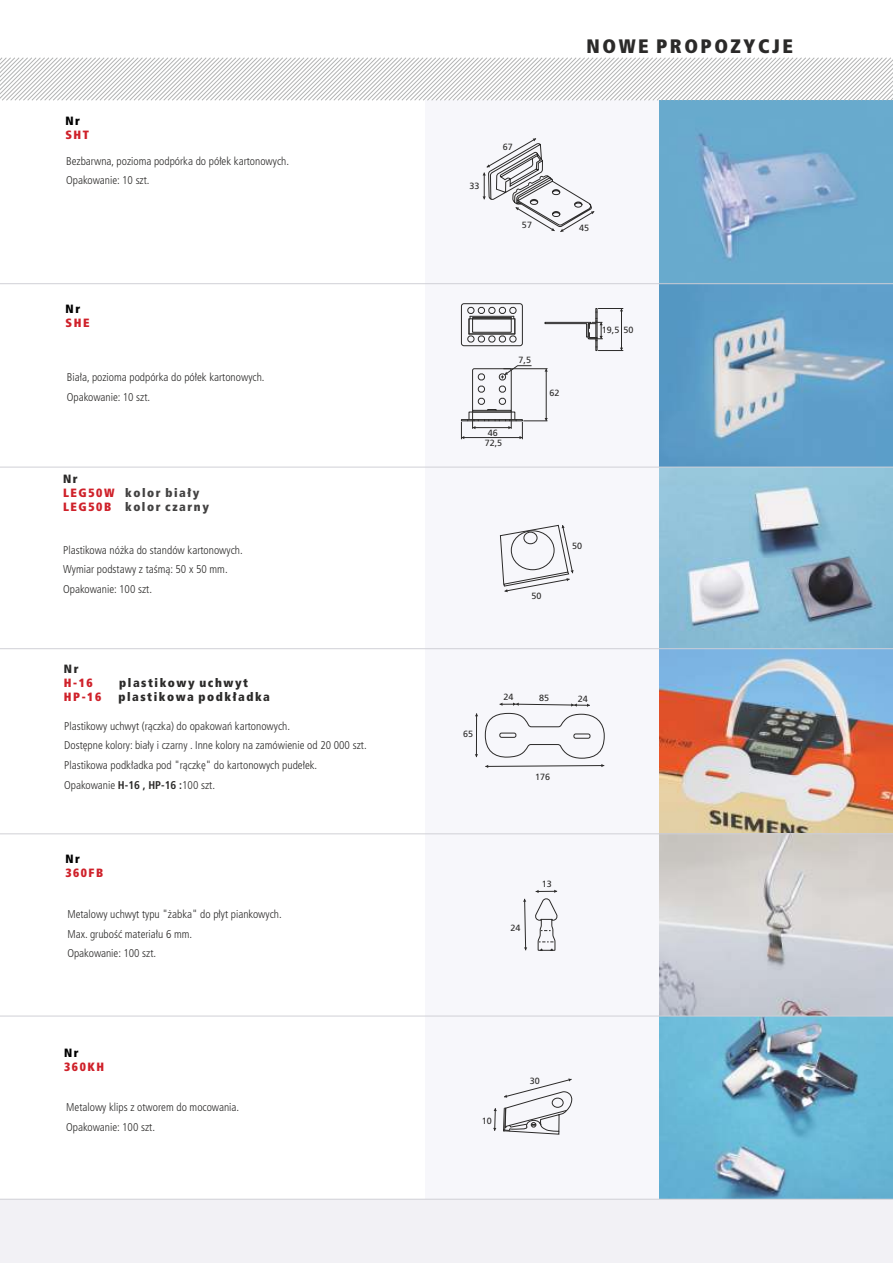
<style>
.page{position:relative;width:893px;height:1263px;background:#fff}
.page>*{position:absolute;margin:0;border:0;box-sizing:border-box;transform-origin:0 0}
.t1{font:900 condensed 19.5px "Frutiger CE";letter-spacing:.13em;color:#2b2a29}
.t2{font:900 condensed 12px "Frutiger CE";letter-spacing:.13em;color:#2b2a29}
.t3{font:900 condensed 12px/14px "Frutiger CE";letter-spacing:.13em;color:#434242}
.t4{font:900 condensed 12px "Frutiger CE";letter-spacing:.13em;color:#cf212a}
.t5{font:900 condensed 12px "Frutiger CE";letter-spacing:.13em;color:#000}
.t6{font:300 condensed 11.25px/19.6px "Frutiger CE";color:#2b2a29}
.t7{font:9px/10.9px "Frutiger CE";color:#2b2a29;text-align:center}
.s1{color:#2b2a29}
.s2{color:#cf212a}
.s3{font-weight:700}
</style>
<div class="page">
<img style="left:659px;top:101px;width:234px;height:1098px">
<div style="left:425px;top:100px;width:234px;height:1099px;background:#f7f7fb"></div>
<div style="left:0;top:1199px;width:893px;height:64px;background:#f2f1f5"></div>
<svg style="left:461px;top:303px;width:62px;height:43px"></svg>
<div style="left:596px;top:308px;width:1px;height:43px;border:1px solid #2b2a29"></div>
<svg style="left:485px;top:713px;width:120px;height:45px"></svg>
<svg style="left:483px;top:138px;width:112px;height:94px"></svg>
<svg style="left:461px;top:365px;width:87px;height:74px"></svg>
<hr style="left:621px;top:308px;width:1px;height:42px;background:#2b2a29">
<svg style="left:545px;top:308px;width:78px;height:33px"></svg>
<svg style="left:596px;top:347px;width:27px;height:4px"></svg>
<svg style="left:500px;top:525px;width:74px;height:67px"></svg>
<svg style="left:485px;top:764px;width:120px;height:4px"></svg>
<hr style="left:476px;top:713px;width:1px;height:44px;background:#2b2a29">
<svg style="left:523px;top:898px;width:4px;height:53px"></svg>
<svg style="left:535px;top:890px;width:23px;height:61px"></svg>
<svg style="left:503px;top:1078px;width:69px;height:56px"></svg>
<svg style="left:493px;top:1108px;width:4px;height:23px"></svg>
<svg style="left:500px;top:702px;width:90px;height:5px"></svg>
<hr style="left:0;top:1199px;width:893px;height:1px;background:#d0d0d6">
<hr style="left:0;top:1016px;width:893px;height:1px;background:#d0d0d6">
<hr style="left:0;top:833px;width:893px;height:1px;background:#d0d0d6">
<hr style="left:0;top:467px;width:893px;height:1px;background:#d0d0d6">
<hr style="left:0;top:648px;width:893px;height:1px;background:#d0d0d6">
<hr style="left:0;top:283px;width:893px;height:1px;background:#d0d0d6">
<svg style="left:0;top:57px;width:893px;height:44px"></svg>
<p class="t5" style="left:65px;top:116px;width:16px">Nr</p>
<p class="t4" style="left:65px;top:130px;width:25px">SHT</p>
<p class="t6" style="left:66px;top:152px;width:224px">Bezbarwna, pozioma podpórka do pó³ek kartonowych.<br>Opakowanie: 10 szt.</p>
<p class="t5" style="left:66px;top:304px;width:16px">Nr</p>
<p class="t4" style="left:66px;top:318px;width:25px">SHE</p>
<p class="t6" style="left:67px;top:368px;width:199px">Bia³a, pozioma podpórka do pó³ek kartonowych.<br>Opakowanie: 10 szt.</p>
<p class="t3" style="left:63px;top:473px;width:147px"><span class="s1">Nr<br></span><span class="s2">LEG50W</span> kolor bia³y<br><span class="s2">LEG50B</span> kolor czarny</p>
<p class="t6" style="left:63px;top:541px;width:181px">Plastikowa nó¿ka do standów kartonowych.<br>Wymiar podstawy z taœm¹: 50 x 50 mm.<br>Opakowanie: 100 szt.</p>
<p class="t2" style="left:64px;top:664px;width:16px">Nr</p>
<p class="t4" style="left:64px;top:678px;width:30px">H-16</p>
<p class="t2" style="left:119px;top:678px;width:130px">plastikowy uchwyt</p>
<p class="t4" style="left:64px;top:692px;width:39px">HP-16</p>
<p class="t2" style="left:118px;top:692px;width:153px">plastikowa podk³adka</p>
<p class="t6" style="left:64px;top:717px;width:304px">Plastikowy uchwyt (r¹czka) do opakowañ kartonowych.<br>Dostêpne kolory: bia³y i czarny . Inne kolory na zamówienie od 20 000 szt.<br>Plastikowa podk³adka pod "r¹czkê" do kartonowych pude³ek.<br>Opakowanie <span class="s3">H-16 , HP-16 :</span>100 szt.</p>
<p class="t5" style="left:65px;top:854px;width:16px">Nr</p>
<p class="t4" style="left:65px;top:868px;width:39px">360FB</p>
<p class="t6" style="left:67px;top:905px;width:216px">Metalowy uchwyt typu "¿abka" do p³yt piankowych.<br>Max. gruboœæ materia³u 6 mm.<br>Opakowanie: 100 szt.</p>
<p class="t5" style="left:64px;top:1048px;width:16px">Nr</p>
<p class="t4" style="left:64px;top:1062px;width:41px">360KH</p>
<p class="t6" style="left:66px;top:1099px;width:174px">Metalowy klips z otworem do mocowania.<br>Opakowanie: 100 szt.</p>
<h1 class="t1" style="left:587px;top:39px;width:208px">NOWE PROPOZYCJE</h1>
<p class="t7" style="left:469px;top:181px;width:12px">33</p>
<p class="t7" style="left:503px;top:142px;width:12px">67</p>
<p class="t7" style="left:522px;top:220px;width:12px">57</p>
<p class="t7" style="left:579px;top:223px;width:12px">45</p>
<p class="t7" style="left:519px;top:355px;width:14px">7,5</p>
<p class="t7" style="left:550px;top:388px;width:12px">62</p>
<p class="t7" style="left:602px;top:325px;width:33px">19,5 50</p>
<p class="t7" style="left:485px;top:427px;width:19px">46<br>72,5</p>
<p class="t7" style="left:532px;top:591px;width:12px">50</p>
<p class="t7" style="left:572px;top:541px;width:12px">50</p>
<p class="t7" style="left:463px;top:729px;width:12px">65</p>
<p class="t7" style="left:503px;top:692px;width:12px">24</p>
<p class="t7" style="left:539px;top:693px;width:12px">85</p>
<p class="t7" style="left:578px;top:693px;width:12px">24</p>
<p class="t7" style="left:535px;top:772px;width:17px">176</p>
<p class="t7" style="left:511px;top:922px;width:12px">24</p>
<p class="t7" style="left:542px;top:879px;width:12px">13</p>
<p class="t7" style="left:482px;top:1116px;width:12px">10</p>
<p class="t7" style="left:530px;top:1076px;width:12px">30</p>
</div>
